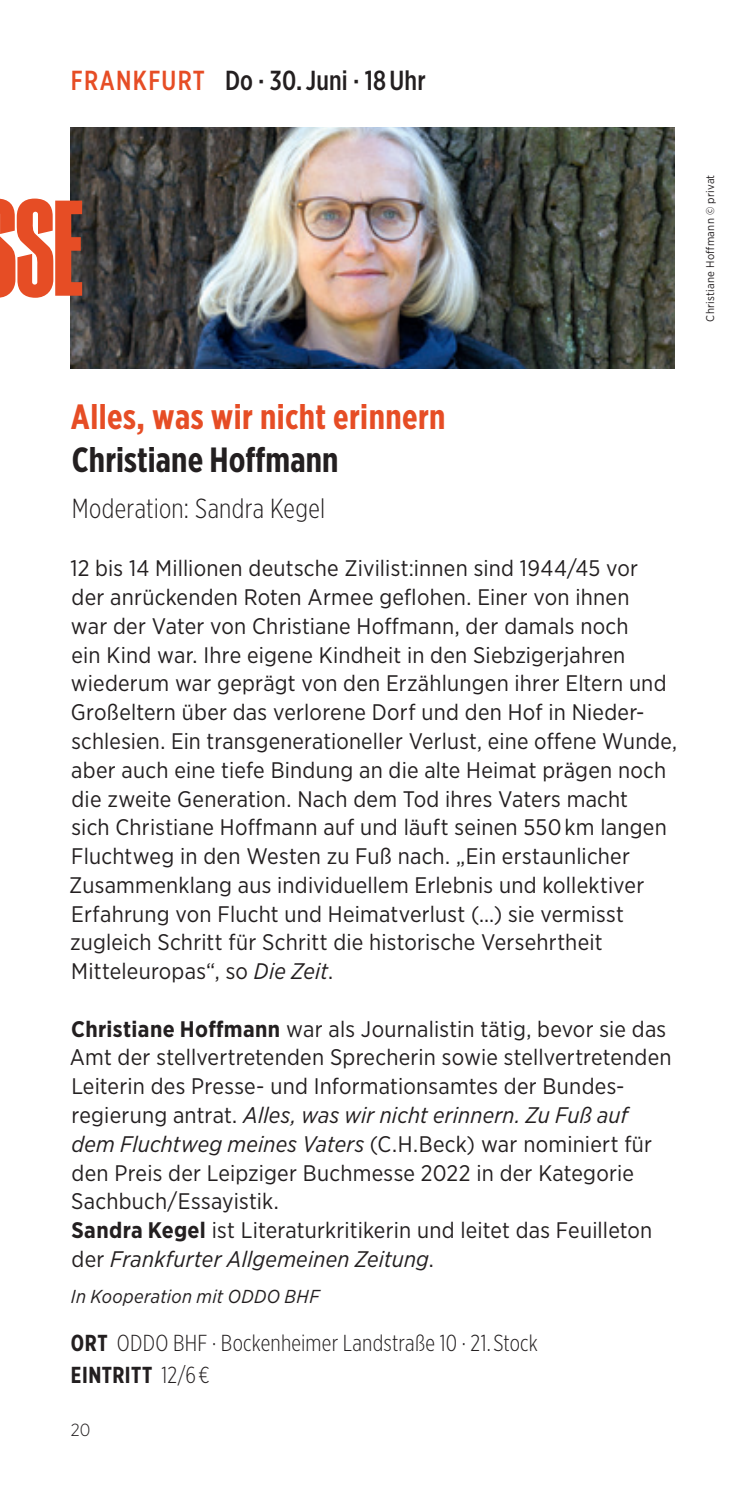
<style>
.page{position:relative;width:745px;height:1489px;background:#fff}
.page>*{position:absolute;margin:0;border:0;box-sizing:border-box;transform-origin:0 0}
.t1{font:700 35px "Gotham X Narrow";letter-spacing:.01em;color:#e64d25}
.t2{font:700 35px "Gotham X Narrow";letter-spacing:.005em;color:#231f20}
.t3{font:500 27.5px "Gotham X Narrow";letter-spacing:.025em;color:#231f20}
.t4{font:300 27.5px "Gotham X Narrow";letter-spacing:.01em;color:#231f20}
.t5{font:300 23px/31.2px "Gotham X Narrow";letter-spacing:.01em;color:#231f20}
.t6{font:22.5px/28.8px "Gotham Narrow";letter-spacing:.01em;color:#231f20}
.t7{font:italic 18.75px "Gotham Narrow";letter-spacing:.02em;color:#231f20}
.t8{font:300 17.5px "Gotham Narrow";color:#231f20}
.t9{font:11.25px "Gotham Narrow";letter-spacing:.025em;color:#231f20}
.s1{color:#e64d25}
.s2{font-style:italic}
.s3{font-weight:700}
</style>
<div class="page">
<img style="left:71px;top:128px;width:602px;height:241px">
<svg style="left:0;top:198px;width:82px;height:100px"></svg>
<p class="t3" style="left:71px;top:64px;width:356px"><span class="s1">FRANKFURT</span> Do · 30. Juni · 18 Uhr</p>
<p class="t9" style="left:702px;top:321px;width:148px;rotate:-90deg">Christiane Hoffmann © privat</p>
<h1 class="t1" style="left:71px;top:395px;width:376px">Alles, was wir nicht erinnern</h1>
<h1 class="t2" style="left:72px;top:438px;width:268px">Christiane Hoffmann</h1>
<p class="t4" style="left:72px;top:492px;width:254px">Moderation: Sandra Kegel</p>
<p class="t6" style="left:69px;top:553px;width:609px">12 bis 14 Millionen deutsche Zivilist:innen sind 1944/45 vor<br>der anrückenden Roten Armee geflohen. Einer von ihnen<br>war der Vater von Christiane Hoffmann, der damals noch<br>ein Kind war. Ihre eigene Kindheit in den Siebzigerjahren wiederum war geprägt von den Erzählungen ihrer Eltern und Großeltern über das verlorene Dorf und den Hof in Nieder&shy;schlesien. Ein transgenerationeller Verlust, eine offene Wunde, aber auch eine tiefe Bindung an die alte Heimat prägen noch die zweite Generation. Nach dem Tod ihres Vaters macht<br>sich Christiane Hoffmann auf und läuft seinen 550 km langen Fluchtweg in den Westen zu Fuß nach. „Ein erstaunlicher Zusammenklang aus individuellem Erlebnis und kollektiver Erfahrung von Flucht und Heimatverlust (…) sie vermisst zugleich Schritt für Schritt die historische Versehrtheit Mitteleuropas“, so <span class="s2">Die Zeit</span>.</p>
<p class="t6" style="left:70px;top:1013px;width:603px"><span class="s3">Christiane Hoffmann</span> war als Journalistin tätig, bevor sie das Amt der stellvertretenden Sprecherin sowie stellvertretenden Leiterin des Presse- und Informationsamtes der Bundes&shy;regierung antrat. <span class="s2">Alles, was wir nicht erinnern. Zu Fuß auf dem Fluchtweg meines Vaters</span> (C.H.Beck) war nominiert für den Preis der Leipziger Buchmesse 2022 in der Kategorie Sachbuch/Essayistik.<br><span class="s3">Sandra Kegel</span> ist Literaturkritikerin und leitet das Feuilleton der <span class="s2">Frankfurter Allgemeinen Zeitung</span>.</p>
<p class="t7" style="left:71px;top:1285px;width:250px">In Kooperation mit ODDO BHF</p>
<p class="t5" style="left:71px;top:1327px;width:468px"><span class="s3">ORT</span> ODDO BHF · Bockenheimer Landstraße 10 · 21. Stock<br><span class="s3">EINTRITT</span> 12/6 €</p>
<p class="t8" style="left:71px;top:1418px;width:21px">20</p>
</div>
